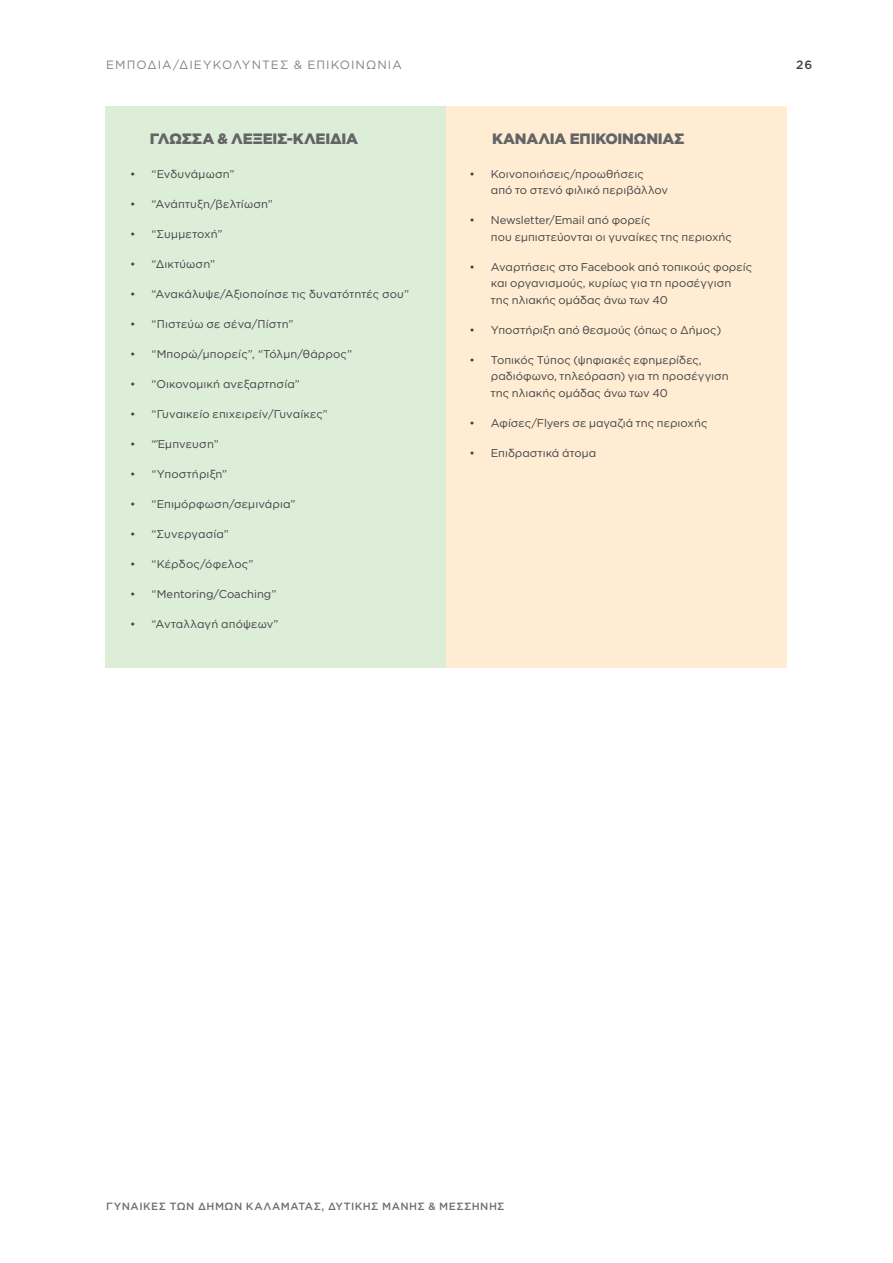
<style>
.page{position:relative;width:893px;height:1263px;background:#fff}
.page>*{position:absolute;margin:0;border:0;box-sizing:border-box;transform-origin:0 0}
.t1{font:900 15px "Gotham";letter-spacing:-.015em;color:#636466}
.t2{font:12px "Gotham";letter-spacing:.085em;color:#808285}
.t3{font:500 12px "Gotham";color:#414042}
.t4{font:11.25px/16.5px "Gotham";letter-spacing:.005em;color:#414042}
.t5{font:500 10.5px "Gotham";letter-spacing:.045em;color:#6d6e71}
</style>
<div class="page">
<div style="left:105px;top:106px;width:341px;height:562px;background:#dcedd8"></div>
<div style="left:446px;top:106px;width:341px;height:562px;background:#ffecd3"></div>
<p class="t2" style="left:106px;top:58px;width:297px">ΕΜΠΌΔΙΑ/ΔΙΕΥΚΟΛΥΝΤΈΣ &amp; ΕΠΙΚΟΙΝΩΝΊΑ</p>
<h1 class="t1" style="left:150px;top:130px;width:210px">ΓΛΏΣΣΑ &amp; ΛΈΞΕΙΣ-ΚΛΕΙΔΙΆ</h1>
<h1 class="t1" style="left:492px;top:130px;width:194px">ΚΑΝΆΛΙΑ ΕΠΙΚΟΙΝΩΝΊΑΣ</h1>
<p class="t4" style="left:130px;top:165px;width:106px">• “Ενδυνάμωση”</p>
<p class="t4" style="left:130px;top:195px;width:144px">• “Ανάπτυξη/βελτίωση”</p>
<p class="t4" style="left:130px;top:225px;width:94px">• “Συμμετοχή”</p>
<p class="t4" style="left:130px;top:255px;width:86px">• “Δικτύωση”</p>
<p class="t4" style="left:130px;top:285px;width:280px">• “Ανακάλυψε/Αξιοποίησε τις δυνατότητές σου”</p>
<p class="t4" style="left:130px;top:315px;width:165px">• “Πιστεύω σε σένα/Πίστη”</p>
<p class="t4" style="left:130px;top:345px;width:223px">• “Μπορώ/μπορείς”, “Τόλμη/θάρρος”</p>
<p class="t4" style="left:130px;top:375px;width:171px">• “Οικονομική ανεξαρτησία”</p>
<p class="t4" style="left:130px;top:405px;width:199px">• “Γυναικείο επιχειρείν/Γυναίκες”</p>
<p class="t4" style="left:130px;top:435px;width:90px">• “Έμπνευση”</p>
<p class="t4" style="left:130px;top:465px;width:98px">• “Υποστήριξη”</p>
<p class="t4" style="left:130px;top:495px;width:167px">• “Επιμόρφωση/σεμινάρια”</p>
<p class="t4" style="left:130px;top:525px;width:100px">• “Συνεργασία”</p>
<p class="t4" style="left:130px;top:555px;width:125px">• “Κέρδος/όφελος”</p>
<p class="t4" style="left:130px;top:585px;width:148px">• “Mentoring/Coaching”</p>
<p class="t4" style="left:130px;top:615px;width:150px">• “Ανταλλαγή απόψεων”</p>
<p class="t4" style="left:491px;top:165px;width:179px;text-indent:-21px">• Κοινοποιήσεις/προωθήσεις από το στενό φιλικό περιβάλλον</p>
<p class="t4" style="left:491px;top:212px;width:243px;text-indent:-21px">• Newsletter/Email από φορείς<br>που εμπιστεύονται οι γυναίκες της περιοχής</p>
<p class="t4" style="left:491px;top:258px;width:263px;text-indent:-21px">• Αναρτήσεις στο Facebook από τοπικούς φορείς και οργανισμούς, κυρίως για τη προσέγγιση της ηλιακής ομάδας άνω των 40</p>
<p class="t4" style="left:470px;top:321px;width:253px">• Υποστήριξη από θεσμούς (όπως ο Δήμος)</p>
<p class="t4" style="left:491px;top:351px;width:239px;text-indent:-21px">• Toπικός Τύπος (ψηφιακές εφημερίδες, ραδιόφωνο, τηλεόραση) για τη προσέγγιση της ηλιακής ομάδας άνω των 40</p>
<p class="t4" style="left:470px;top:414px;width:239px">• Αφίσες/Flyers σε μαγαζιά της περιοχής</p>
<p class="t4" style="left:470px;top:444px;width:128px">• Επιδραστικά άτομα</p>
<p class="t3" style="left:796px;top:58px;width:17px">26</p>
<p class="t5" style="left:106px;top:1200px;width:400px">ΓΥΝΑΊΚΕΣ ΤΩΝ ΔΉΜΩΝ ΚΑΛΑΜΆΤΑΣ, ΔΥΤΙ ΚΉΣ ΜΆΝΗΣ &amp; ΜΕΣΣΉΝΗΣ</p>
</div>
